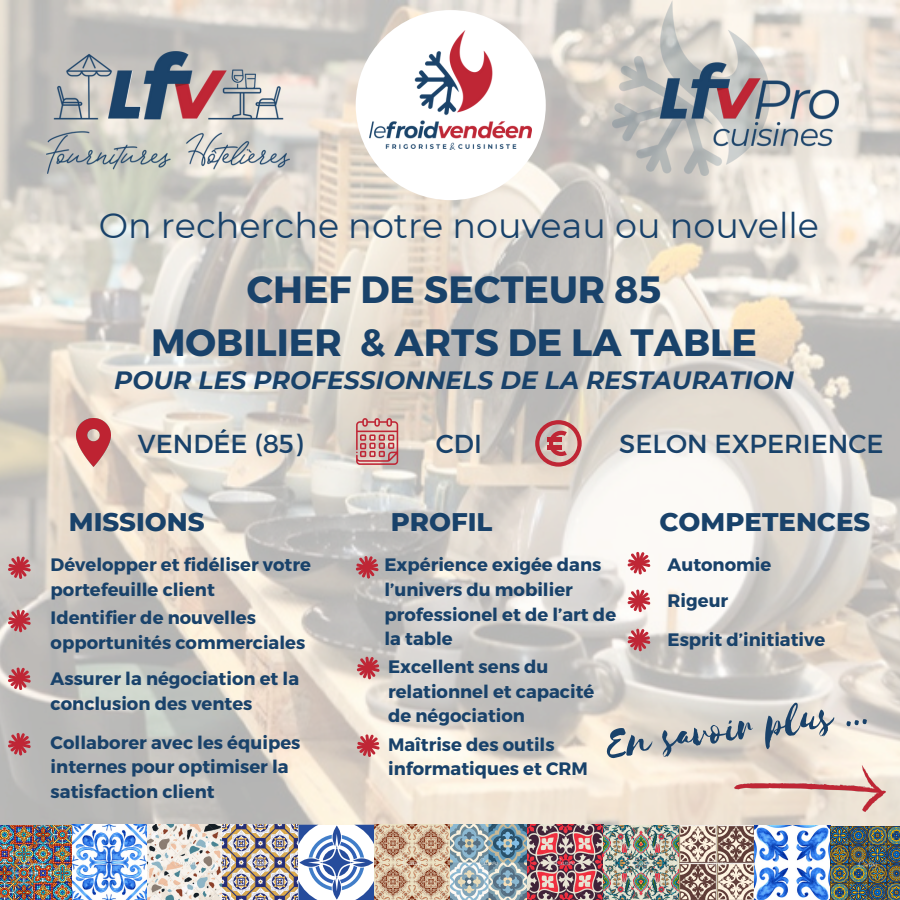
<style>
.page{position:relative;width:900px;height:900px;background:#fff}
.page>*{position:absolute;margin:0;border:0;box-sizing:border-box;transform-origin:0 0}
.t1{font:48.5px "Selima";color:#19426a}
.t2{font:700 38px/52.5px "Montserrat";color:#19426a;text-align:center}
.t3{font:35px "Montserrat";color:#19426a}
.t4{font:26px "Montserrat";color:#19426a}
.t5{font:800 26px "Montserrat";color:#19426a}
.t6{font:italic 700 25px "Montserrat";color:#19426a}
.t7{font:700 18px/24.8px "Montserrat";color:#19426a}
</style>
<div class="page">
<img style="left:0;top:0;width:900px;height:827px">
<img style="left:76px;top:418px;width:34px;height:49px">
<div style="left:356px;top:10px;width:190px;height:190px;background:#fff;border-radius:50%"></div>
<img style="left:370px;top:31px;width:162px;height:118px">
<svg style="left:356px;top:418px;width:42px;height:47px;background:#ce8e8d"></svg>
<svg style="left:535px;top:420px;width:47px;height:47px;background:#cc9291"></svg>
<hr style="left:547px;top:446px;width:15px;height:4px;background:#bf2635">
<hr style="left:547px;top:437px;width:15px;height:4px;background:#bf2635">
<svg style="left:7px;top:556px;width:24px;height:23px"></svg>
<svg style="left:7px;top:610px;width:24px;height:22px"></svg>
<svg style="left:7px;top:668px;width:24px;height:22px"></svg>
<svg style="left:356px;top:657px;width:24px;height:22px"></svg>
<svg style="left:627px;top:552px;width:24px;height:22px"></svg>
<svg style="left:627px;top:590px;width:24px;height:22px"></svg>
<svg style="left:627px;top:629px;width:24px;height:22px"></svg>
<img style="left:0;top:825px;width:298px;height:75px">
<svg style="left:298px;top:825px;width:76px;height:75px"></svg>
<img style="left:374px;top:825px;width:457px;height:75px">
<img style="left:830px;top:827px;width:70px;height:73px">
<img style="left:46px;top:51px;width:243px;height:122px">
<img style="left:613px;top:0;width:225px;height:175px">
<svg style="left:7px;top:733px;width:24px;height:22px"></svg>
<img style="left:734px;top:765px;width:152px;height:46px">
<svg style="left:355px;top:556px;width:24px;height:23px"></svg>
<svg style="left:356px;top:734px;width:24px;height:23px"></svg>
<p class="t3" style="left:99px;top:204px;width:722px">On recherche notre nouveau ou nouvelle</p>
<p class="t2" style="left:151px;top:262px;width:608px">CHEF DE SECTEUR 85<br>MOBILIER &amp; ARTS DE LA TABLE</p>
<p class="t6" style="left:114px;top:365px;width:682px">POUR LES PROFESSIONNELS DE LA RESTAURATION</p>
<p class="t4" style="left:138px;top:427px;width:167px">VENDÉE (85)</p>
<h3 class="t4" style="left:436px;top:427px;width:48px">CDI</h3>
<h2 class="t4" style="left:619px;top:427px;width:266px">SELON EXPERIENCE</h2>
<h4 class="t5" style="left:69px;top:506px;width:137px">MISSIONS</h4>
<p class="t5" style="left:391px;top:506px;width:103px">PROFIL</p>
<h5 class="t5" style="left:659px;top:506px;width:212px">COMPETENCES</h5>
<p class="t7" style="left:51px;top:551px;width:262px">Développer et fidéliser votre</p>
<h5 class="t7" style="left:51px;top:576px;width:166px">portefeuille client</h5>
<p class="t7" style="left:51px;top:605px;width:207px">Identifier de nouvelles</p>
<h5 class="t7" style="left:51px;top:629px;width:256px">opportunités commerciales</h5>
<h4 class="t7" style="left:51px;top:665px;width:250px">Assurer la négociation et la</h4>
<h4 class="t7" style="left:51px;top:690px;width:203px">conclusion des ventes</h4>
<p class="t7" style="left:51px;top:729px;width:251px">Collaborer avec les équipes</p>
<p class="t7" style="left:51px;top:754px;width:240px">internes pour optimiser la</p>
<p class="t7" style="left:51px;top:778px;width:166px">satisfaction client</p>
<p class="t7" style="left:384px;top:551px;width:233px">Expérience exigée dans l’univers du mobilier professionel et de l’art de</p>
<p class="t7" style="left:384px;top:626px;width:70px">la table</p>
<p class="t7" style="left:668px;top:551px;width:105px">Autonomie</p>
<p class="t7" style="left:668px;top:588px;width:62px">Rigeur</p>
<p class="t7" style="left:668px;top:627px;width:159px">Esprit d’initiative</p>
<h4 class="t7" style="left:388px;top:653px;width:162px">Excellent sens du</h4>
<p class="t7" style="left:388px;top:678px;width:208px">relationnel et capacité</p>
<p class="t7" style="left:388px;top:703px;width:138px">de négociation</p>
<p class="t7" style="left:388px;top:731px;width:168px">Maîtrise des outils</p>
<p class="t7" style="left:388px;top:756px;width:201px">informatiques et CRM</p>
<p class="t1" style="left:604px;top:717px;width:265px;rotate:-7deg">En savoir plus ...</p>
</div>
